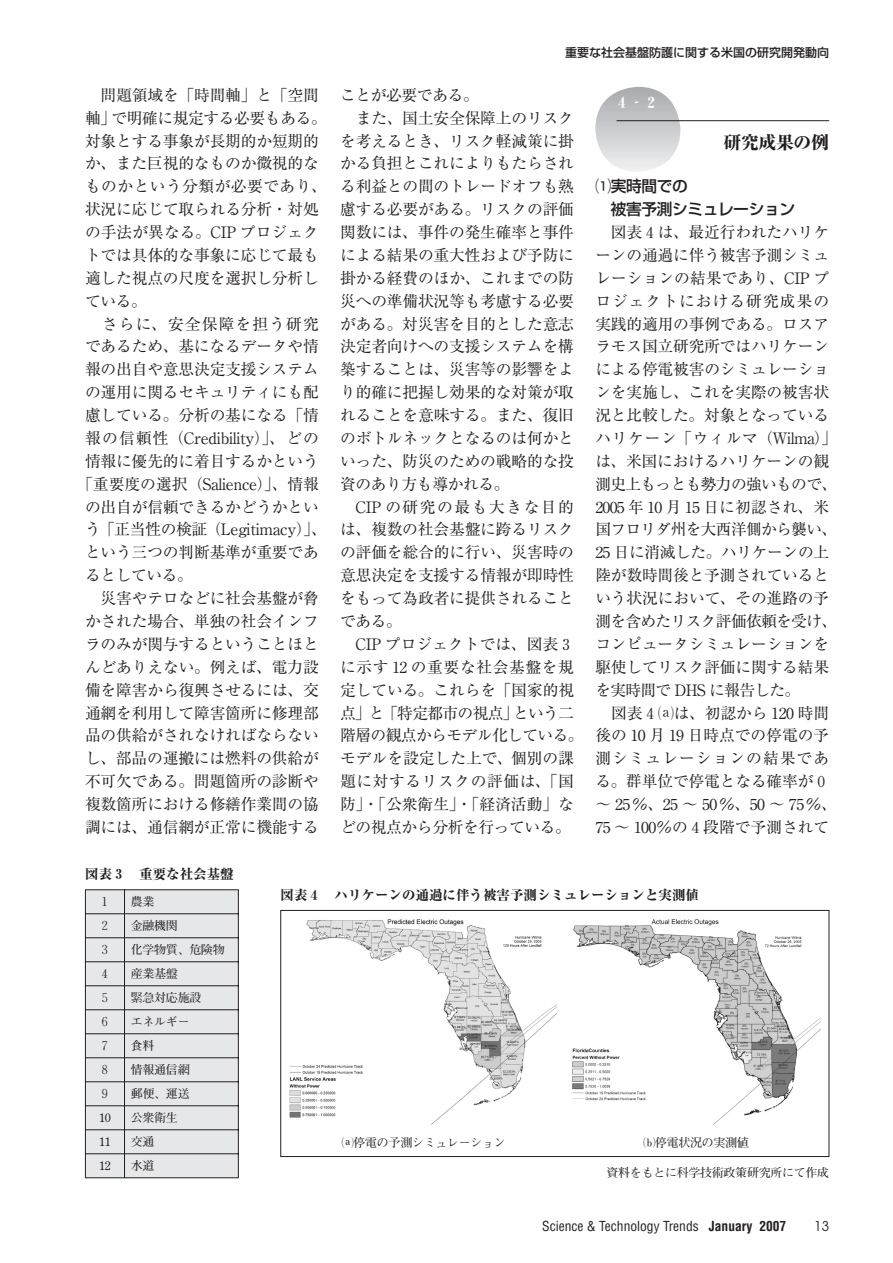
<style>
.page{position:relative;width:893px;height:1263px;background:#fff}
.page>*{position:absolute;margin:0;border:0;box-sizing:border-box;transform-origin:0 0}
.t1{font:800 18px "Ryumin";letter-spacing:-.025em;color:#231f20}
.t2{font:15.75px/22.8px "Ryumin";letter-spacing:-.01em;color:#231f20}
.t3{font:500 15.75px/22.8px "Shin Go";letter-spacing:-.025em;color:#231f20}
.t4{font:15.75px "Ryumin";letter-spacing:.03em;color:#231f20}
.t5{font:15.75px "Ryumin";letter-spacing:.075em;color:#231f20}
.t6{font:800 15px "Ryumin";color:#fff}
.t7{font:800 13.5px "Ryumin";color:#231f20}
.t8{font:condensed 13.5px "Helvetica";color:#231f20}
.t9{font:13.5px "Avant Garde";color:#231f20}
.t10{font:700 12px "Futo Min A101";letter-spacing:-.025em;color:#231f20}
.t11{font:500 12px "Shin Go";color:#231f20}
.s1{font-family:"BLS Gaiji ST Sgm";font-weight:400}
.s2{font-family:"BLS Gaiji ST Rmr"}
.s3{font-family:"BLS Gaiji ST Ftm";font-weight:400}
.s4{font-weight:700}
</style>
<div class="page">
<svg style="left:595px;top:87px;width:85px;height:85px"></svg>
<hr style="left:617px;top:120px;width:212px;height:1px;background:#231f20">
<svg style="left:85px;top:889px;width:154px;height:289px;background:#d1d2d3"></svg>
<hr style="left:85px;top:1177px;width:39px;height:1px;background:#231f20">
<hr style="left:125px;top:1177px;width:114px;height:1px;background:#231f20">
<img style="left:290px;top:919px;width:268px;height:205px">
<img style="left:572px;top:919px;width:249px;height:205px">
<div style="left:281px;top:910px;width:548px;height:247px;border:1px solid #231f20"></div>
<p class="t2" style="left:85px;top:83px;width:235px">　問題領域を「時間軸」と「空間</p>
<p class="t2" style="left:85px;top:106px;width:243px">軸」で明確に規定する必要もある。</p>
<p class="t2" style="left:85px;top:129px;width:235px">対象とする事象が長期的か短期的</p>
<p class="t2" style="left:85px;top:152px;width:235px">か、また巨視的なものか微視的な</p>
<p class="t4" style="left:85px;top:177px;width:243px">ものかという分類が必要であり、</p>
<p class="t2" style="left:85px;top:198px;width:235px">状況に応じて取られる分析・対処</p>
<p class="t2" style="left:85px;top:220px;width:235px">の手法が異なる。CIP プロジェク</p>
<p class="t2" style="left:85px;top:243px;width:235px">トでは具体的な事象に応じて最も</p>
<p class="t2" style="left:85px;top:266px;width:235px">適した視点の尺度を選択し分析し</p>
<p class="t2" style="left:85px;top:289px;width:63px">ている。</p>
<p class="t5" style="left:85px;top:314px;width:235px">　さらに、安全保障を担う研究</p>
<p class="t2" style="left:85px;top:335px;width:235px">であるため、基になるデータや情</p>
<p class="t2" style="left:85px;top:358px;width:235px">報の出自や意思決定支援システム</p>
<p class="t2" style="left:85px;top:381px;width:235px">の運用に関るセキュリティにも配</p>
<p class="t2" style="left:85px;top:403px;width:235px">慮している。分析の基になる「情</p>
<p class="t2" style="left:85px;top:426px;width:235px">報の信頼性（Credibility）」、どの</p>
<p class="t2" style="left:85px;top:449px;width:235px">情報に優先的に着目するかという</p>
<p class="t2" style="left:77px;top:472px;width:243px">「重要度の選択（Salience）」、情報</p>
<p class="t2" style="left:85px;top:495px;width:235px">の出自が信頼できるかどうかとい</p>
<p class="t2" style="left:85px;top:518px;width:243px">う「正当性の検証（Legitimacy）」、</p>
<p class="t2" style="left:85px;top:541px;width:235px">という三つの判断基準が重要であ</p>
<p class="t2" style="left:85px;top:564px;width:109px">るとしている。</p>
<p class="t2" style="left:85px;top:586px;width:235px">　災害やテロなどに社会基盤が脅</p>
<p class="t2" style="left:85px;top:609px;width:235px">かされた場合、単独の社会インフ</p>
<p class="t2" style="left:85px;top:632px;width:235px">ラのみが関与するということほと</p>
<p class="t2" style="left:85px;top:655px;width:235px">んどありえない。例えば、電力設</p>
<p class="t2" style="left:85px;top:678px;width:235px">備を障害から復興させるには、交</p>
<p class="t2" style="left:85px;top:701px;width:235px">通網を利用して障害箇所に修理部</p>
<p class="t2" style="left:85px;top:724px;width:235px">品の供給がされなければならない</p>
<p class="t2" style="left:85px;top:747px;width:235px">し、部品の運搬には燃料の供給が</p>
<p class="t2" style="left:85px;top:769px;width:235px">不可欠である。問題箇所の診断や</p>
<p class="t2" style="left:85px;top:792px;width:235px">複数箇所における修繕作業間の協</p>
<p class="t2" style="left:85px;top:815px;width:235px">調には、通信網が正常に機能する</p>
<p class="t11" style="left:565px;top:45px;width:265px">重要な社会基盤防護に関する米国の研究開発動向</p>
<p class="t2" style="left:340px;top:83px;width:245px">ことが必要である。<br>　また、国土安全保障上のリスクを考えるとき、リスク軽減策に掛かる負担とこれによりもたらされる利益との間のトレードオフも熟慮する必要がある。リスクの評価関数には、事件の発生確率と事件による結果の重大性および予防に掛かる経費のほか、これまでの防災への準備状況等も考慮する必要がある。対災害を目的とした意志決定者向けへの支援システムを構築することは、災害等の影響をより的確に把握し効果的な対策が取れることを意味する。また、復旧のボトルネックとなるのは何かといった、防災のための戦略的な投資のあり方も導かれる。<br>　CIP の研究の最も大きな目的は、複数の社会基盤に跨るリスクの評価を総合的に行い、災害時の意思決定を支援する情報が即時性をもって為政者に提供されることである。<br>　CIP プロジェクトでは、図表３に示す 12 の重要な社会基盤を規定している。これらを「国家的視点」と「特定都市の視点」という二階層の観点からモデル化している。モデルを設定した上で、個別の課題に対するリスクの評価は、「国防」・「公衆衛生」・「経済活動」などの視点から分析を行っている。</p>
<p class="t6" style="left:614px;top:93px;width:46px">４‐２</p>
<p class="t1" style="left:723px;top:130px;width:107px">研究成果の例</p>
<p class="t3" style="left:595px;top:174px;width:202px"><span class="s1">盧</span>実時間での<br>　被害予測シミュレーション</p>
<p class="t2" style="left:595px;top:220px;width:243px">　図表４は、最近行われたハリケーンの通過に伴う被害予測シミュレーションの結果であり、CIP プロジェクトにおける研究成果の実践的適用の事例である。ロスアラモス国立研究所ではハリケーンによる停電被害のシミュレーションを実施し、これを実際の被害状況と比較した。対象となっているハリケーン「ウィルマ（Wilma）」は、米国におけるハリケーンの観測史上もっとも勢力の強いもので、<br>2005 年 10 月 15 日に初認され、米国フロリダ州を大西洋側から襲い、<br>25 日に消滅した。ハリケーンの上陸が数時間後と予測されているという状況において、その進路の予測を含めたリスク評価依頼を受け、コンピュータシミュレーションを駆使してリスク評価に関する結果を実時間で DHS に報告した。<br>　図表４<span class="s2">秬</span>は、初認から 120 時間後の 10 月 19 日時点での停電の予測シミュレーションの結果である。群単位で停電となる確率が０～ 25％、25 ～ 50％、50 ～ 75％、<br>75 ～ 100％の４段階で予測されて</p>
<p class="t7" style="left:85px;top:865px;width:150px">図表３　重要な社会基盤</p>
<p class="t10" style="left:99px;top:894px;width:13px">１</p>
<p class="t10" style="left:131px;top:894px;width:25px">農業</p>
<p class="t10" style="left:99px;top:918px;width:13px">２</p>
<p class="t10" style="left:131px;top:918px;width:49px">金融機関</p>
<p class="t10" style="left:99px;top:942px;width:13px">３</p>
<p class="t10" style="left:131px;top:942px;width:95px">化学物質、危険物</p>
<p class="t10" style="left:99px;top:966px;width:13px">４</p>
<p class="t10" style="left:131px;top:966px;width:49px">産業基盤</p>
<p class="t10" style="left:99px;top:990px;width:13px">５</p>
<p class="t10" style="left:131px;top:990px;width:72px">緊急対応施設</p>
<p class="t10" style="left:99px;top:1014px;width:13px">６</p>
<p class="t10" style="left:131px;top:1014px;width:60px">エネルギー</p>
<p class="t10" style="left:99px;top:1038px;width:13px">７</p>
<p class="t10" style="left:131px;top:1038px;width:25px">食料</p>
<p class="t10" style="left:99px;top:1062px;width:13px">８</p>
<p class="t10" style="left:131px;top:1062px;width:60px">情報通信網</p>
<p class="t10" style="left:99px;top:1086px;width:13px">９</p>
<p class="t10" style="left:131px;top:1086px;width:60px">郵便、運送</p>
<p class="t10" style="left:99px;top:1110px;width:13px">10</p>
<p class="t10" style="left:131px;top:1110px;width:49px">公衆衛生</p>
<p class="t10" style="left:99px;top:1134px;width:13px">11</p>
<p class="t10" style="left:131px;top:1134px;width:25px">交通</p>
<p class="t10" style="left:99px;top:1158px;width:13px">12</p>
<p class="t10" style="left:131px;top:1158px;width:25px">水道</p>
<p class="t7" style="left:281px;top:886px;width:420px">図表４　ハリケーンの通過に伴う被害予測シミュレーションと実測値</p>
<p class="t10" style="left:342px;top:1135px;width:166px"><span class="s3">秬</span>停電の予測シミュレーション</p>
<p class="t10" style="left:643px;top:1135px;width:107px"><span class="s3">秡</span>停電状況の実測値</p>
<p class="t10" style="left:607px;top:1164px;width:224px">資料をもとに科学技術政策研究所にて作成</p>
<p class="t8" style="left:542px;top:1218px;width:246px">Science &amp; Technology Trends <span class="s4">January 2007</span></p>
<p class="t9" style="left:814px;top:1218px;width:16px">13</p>
</div>
